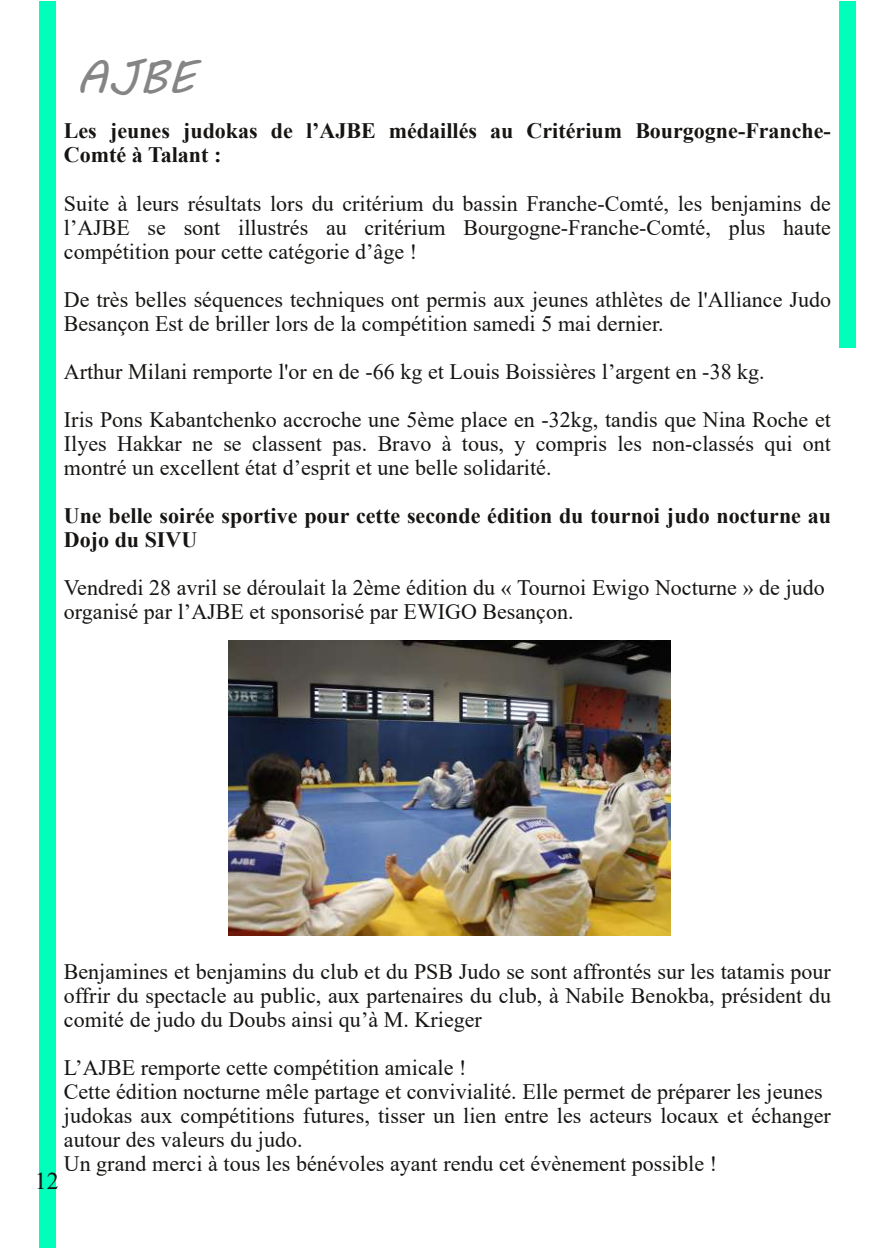
<style>
.page{position:relative;width:896px;height:1248px;background:#fff}
.page>*{position:absolute;margin:0;border:0;box-sizing:border-box;transform-origin:0 0}
.t1{font:46px "MV Boli";color:#858585}
.t2{font:24px "Times New Roman";color:#171513}
.t3{font:22px/24px "Times New Roman";color:#171513}
.t4{font:700 22px/24px "Times New Roman";color:#171513}
</style>
<div class="page">
<img style="left:228px;top:640px;width:442px;height:295px">
<div style="left:39px;top:1px;width:16px;height:1246px;background:#0fb"></div>
<div style="left:839px;top:1px;width:16px;height:347px;background:#0fb"></div>
<h1 class="t1" style="left:76px;top:41px;width:120px">AJBE</h1>
<p class="t4" style="left:64px;top:119px;width:768px">Les jeunes judokas de l’AJBE médaillés au Critérium Bourgogne-Franche-<br>Comté à Talant :</p>
<p class="t3" style="left:64px;top:191px;width:768px;text-align:justify">Suite à leurs résultats lors du critérium du bassin Franche-Comté, les benjamins de l’AJBE se sont illustrés au critérium Bourgogne-Franche-Comté, plus haute compétition pour cette catégorie d’âge !</p>
<p class="t3" style="left:64px;top:287px;width:768px">De très belles séquences techniques ont permis aux jeunes athlètes de l'Alliance Judo<br>Besançon Est de briller lors de la compétition samedi 5 mai dernier.</p>
<p class="t3" style="left:64px;top:347px;width:768px;line-height:48px">Arthur Milani remporte l'or en de -66 kg et Louis Boissières l’argent en -38 kg.<br>Iris Pons Kabantchenko accroche une 5ème place en -32kg, tandis que Nina Roche et</p>
<p class="t3" style="left:64px;top:431px;width:768px">Ilyes Hakkar ne se classent pas. Bravo à tous, y compris les non-classés qui ont montré un excellent état d’esprit et une belle solidarité.</p>
<p class="t4" style="left:64px;top:503px;width:768px">Une belle soirée sportive pour cette seconde édition du tournoi judo nocturne au<br>Dojo du SIVU</p>
<p class="t3" style="left:64px;top:575px;width:762px">Vendredi 28 avril se déroulait la 2ème édition du « Tournoi Ewigo Nocturne » de judo organisé par l’AJBE et sponsorisé par EWIGO Besançon.</p>
<p class="t3" style="left:64px;top:959px;width:768px;text-align:justify">Benjamines et benjamins du club et du PSB Judo se sont affrontés sur les tatamis pour offrir du spectacle au public, aux partenaires du club, à Nabile Benokba, président du comité de judo du Doubs ainsi qu’à M. Krieger</p>
<p class="t3" style="left:64px;top:1055px;width:768px">L’AJBE remporte cette compétition amicale !<br>Cette édition nocturne mêle partage et convivialité. Elle permet de préparer les jeunes judokas aux compétitions futures, tisser un lien entre les acteurs locaux et échanger autour des valeurs du judo.<br>Un grand merci à tous les bénévoles ayant rendu cet évènement possible !</p>
<p class="t2" style="left:35px;top:1167px;width:25px">12</p>
</div>
